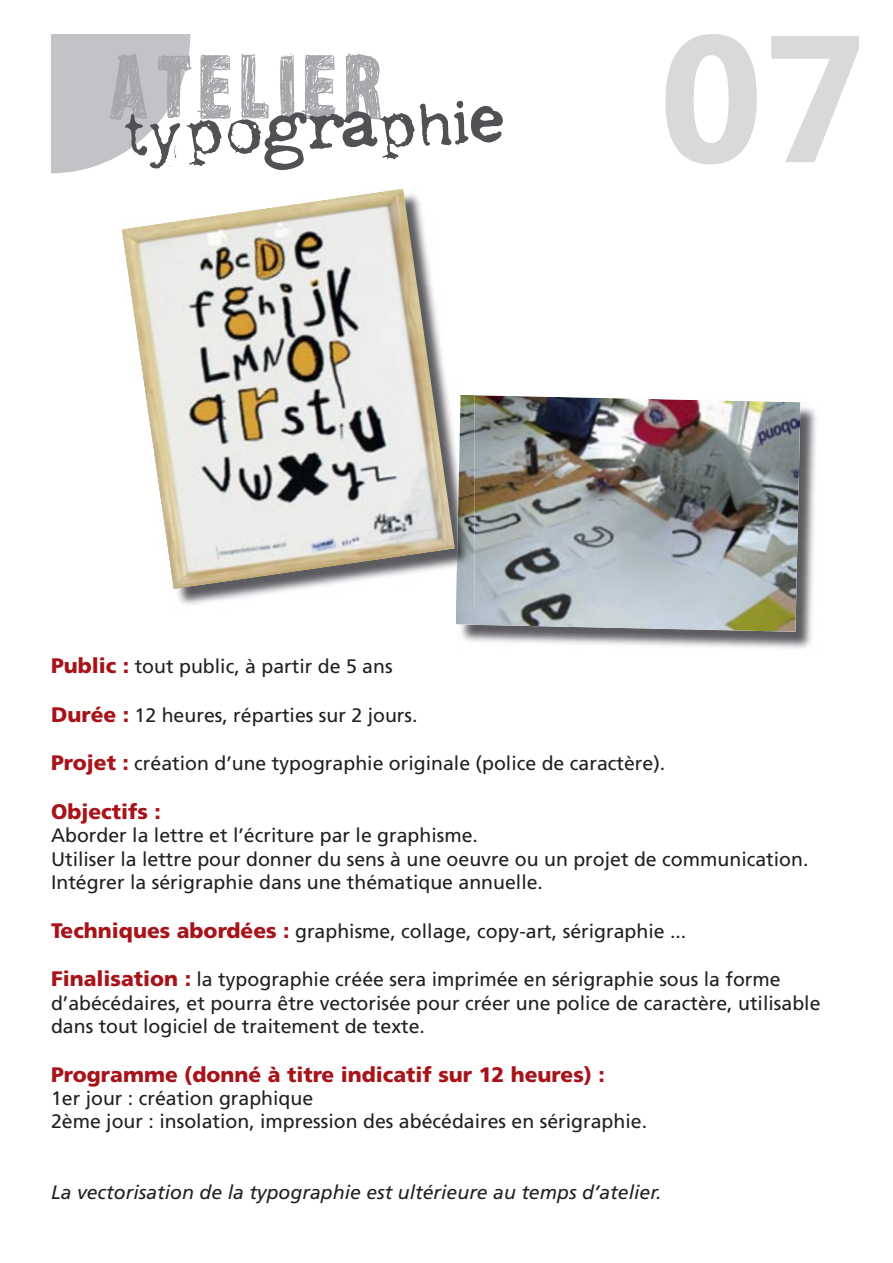
<style>
.page{position:relative;width:893px;height:1263px;background:#fff}
.page>*{position:absolute;margin:0;border:0;box-sizing:border-box;transform-origin:0 0}
.t1{font:900 21px "Frutiger";color:#a71319}
.t2{font:19.5px/23.4px "Frutiger";color:#212125}
.t3{font:italic 19.5px "Frutiger";color:#212125}
.s1{font-weight:900;font-size:21px;color:#a71319}
</style>
<div class="page">
<img style="left:461px;top:402px;width:355px;height:247px">
<img style="left:456px;top:395px;width:344px;height:237px">
<img style="left:177px;top:451px;width:279px;height:154px">
<img style="left:456px;top:395px;width:19px;height:214px">
<img style="left:122px;top:188px;width:333px;height:401px">
<svg style="left:665px;top:34px;width:194px;height:130px"></svg>
<svg style="left:51px;top:34px;width:452px;height:139px"></svg>
<p class="t2" style="left:51px;top:654px;width:343px"><span class="s1">Public :</span> tout public, à partir de 5 ans</p>
<p class="t2" style="left:51px;top:703px;width:368px"><span class="s1">Durée :</span> 12 heures, réparties sur 2 jours.</p>
<p class="t2" style="left:51px;top:752px;width:616px"><span class="s1">Projet :</span> création d’une typographie originale (police de caractère).</p>
<p class="t1" style="left:51px;top:799px;width:111px">Objectifs :</p>
<p class="t2" style="left:51px;top:824px;width:759px">Aborder la lettre et l’écriture par le graphisme.<br>Utiliser la lettre pour donner du sens à une oeuvre ou un projet de communication.<br>Intégrer la sérigraphie dans une thématique annuelle.</p>
<p class="t2" style="left:51px;top:919px;width:637px"><span class="s1">Techniques abordées :</span> graphisme, collage, copy-art, sérigraphie ...</p>
<p class="t2" style="left:51px;top:968px;width:771px"><span class="s1">Finalisation :</span> la typographie créée sera imprimée en sérigraphie sous la forme d’abécédaires, et pourra être vectorisée pour créer une police de caractère, utilisable dans tout logiciel de traitement de texte.</p>
<p class="t1" style="left:51px;top:1061px;width:555px">Programme (donné à titre indicatif sur 12 heures) :</p>
<p class="t2" style="left:51px;top:1086px;width:598px">1er jour : création graphique<br>2ème jour : insolation, impression des abécédaires en sérigraphie.</p>
<p class="t3" style="left:51px;top:1180px;width:612px">La vectorisation de la typographie est ultérieure au temps d’atelier.</p>
</div>
